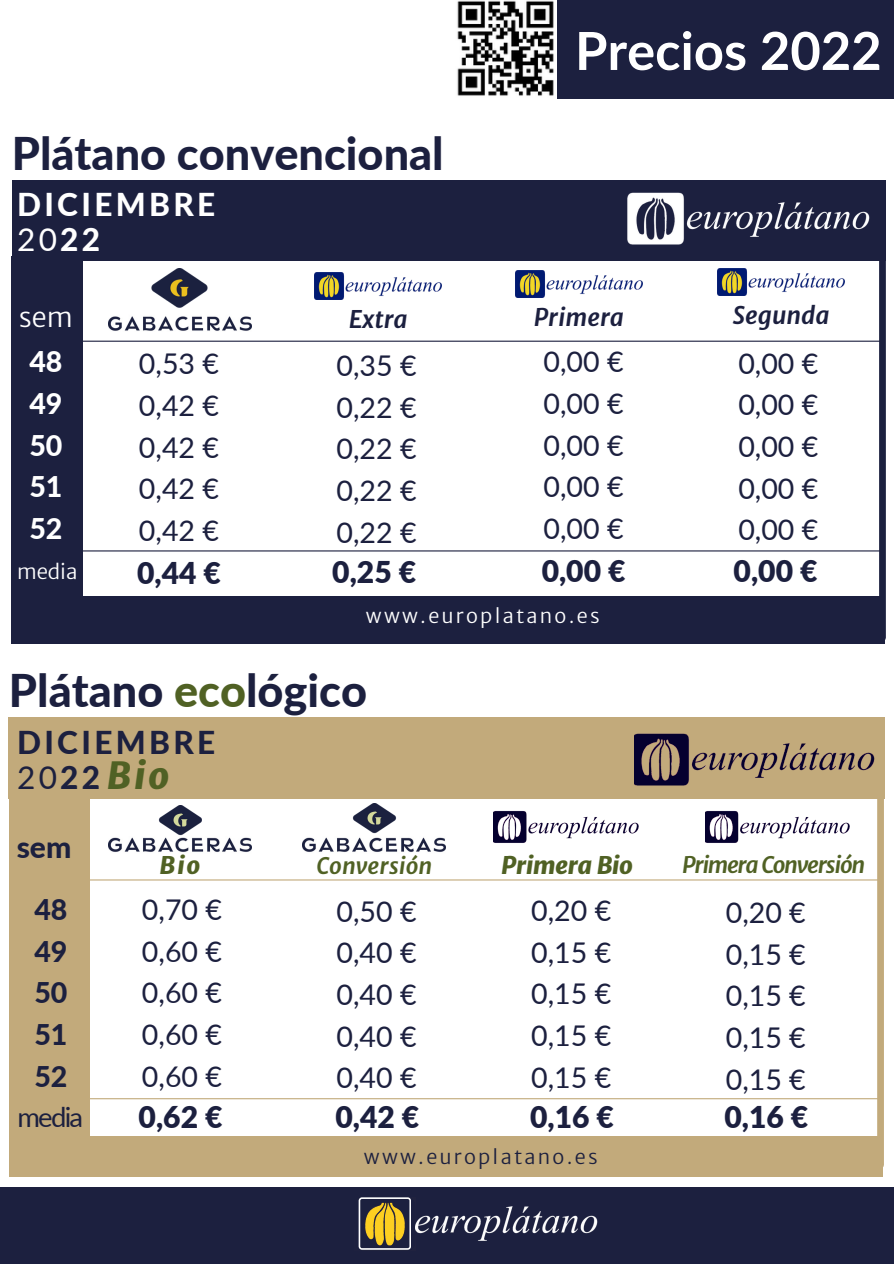
<style>
.page{position:relative;width:894px;height:1264px;background:#fff}
.page>*{position:absolute;margin:0;border:0;box-sizing:border-box;transform-origin:0 0}
.t1{font:700 52.5px "Lato";color:#fff}
.t2{font:800 45px "Lato";color:#1c203f}
.t3{font:italic 800 36.9px "Merriweather Sans";color:#506124}
.t4{font:800 31.5px/35px "Lato";letter-spacing:.105em;color:#fff}
.t5{font:800 31.5px "Lato";letter-spacing:.105em;color:#1c203f}
.t6{font:900 30px "Lato";color:#1c203f}
.t7{font:800 30px "Lato";color:#1c203f}
.t8{font:28.5px/41.7px "Lato";color:#1c203f;text-align:justify}
.t9{font:800 28.5px/41.7px "Lato";color:#1c203f;text-align:justify}
.t10{font:800 28.5px/41.7px "Lato";color:#fff;text-align:justify}
.t11{font:27.45px "Lato";letter-spacing:-.065em;color:#1c203f}
.t12{font:27.3px "Glacial Indifference";letter-spacing:.115em;color:#1c203f}
.t13{font:300 27px "Merriweather Sans";color:#fff}
.t14{font:italic 700 24px "Merriweather Sans";color:#1c203f}
.t15{font:italic 800 24px "Merriweather Sans";letter-spacing:-.025em;color:#506124}
.t16{font:italic 700 22.5px "Merriweather Sans";letter-spacing:-.06em;color:#506124}
.t17{font:italic 700 22.5px "Merriweather Sans";color:#506124}
.t18{font:300 20.4px "Merriweather Sans";color:#fff}
.t19{font:300 19.8px "Merriweather Sans";letter-spacing:.115em;color:#fff}
.t20{font:300 19.8px "Merriweather Sans";letter-spacing:.115em;color:#1c203f}
.s1{font-weight:400}
.s2{color:#506124}
.s3{font-family:"Lato";font-weight:400;font-style:normal;font-size:31.5px;color:#1c203f}
.s4{font-family:"Lato";font-style:normal;font-size:31.5px;color:#1c203f}
</style>
<div class="page">
<div style="left:0;top:1187px;width:893px;height:76px;background:#1c203f"></div>
<img style="left:360px;top:1249px;width:50px;height:1px">
<img style="left:415px;top:1206px;width:183px;height:35px">
<svg style="left:358px;top:1197px;width:53px;height:52px"></svg>
<div style="left:553px;top:0;width:340px;height:99px;background:#1c203f"></div>
<img style="left:457px;top:0;width:99px;height:99px">
<div style="left:9px;top:796px;width:80px;height:346px;background:#c2aa7b"></div>
<div style="left:12px;top:180px;width:873px;height:80px;background:#1c203f"></div>
<div style="left:12px;top:595px;width:872px;height:48px;background:#1c203f"></div>
<img style="left:314px;top:272px;width:128px;height:27px">
<div style="left:12px;top:256px;width:71px;height:360px;background:#1c203f"></div>
<hr style="left:79px;top:340px;width:803px;height:2px;background:#1c203f">
<hr style="left:78px;top:550px;width:803px;height:1px;background:#1c203f">
<img style="left:151px;top:269px;width:57px;height:39px">
<svg style="left:878px;top:260px;width:7px;height:377px;fill:#1c203f"></svg>
<div style="left:9px;top:717px;width:875px;height:81px;background:#c2aa7b"></div>
<img style="left:158px;top:805px;width:44px;height:31px">
<img style="left:352px;top:803px;width:44px;height:31px">
<img style="left:493px;top:811px;width:146px;height:32px">
<div style="left:10px;top:1136px;width:872px;height:41px;background:#c2aa7b"></div>
<svg style="left:876px;top:798px;width:7px;height:366px;fill:#c2aa7b"></svg>
<img style="left:634px;top:733px;width:241px;height:53px">
<hr style="left:78px;top:879px;width:803px;height:1px;background:#c2aa7b">
<hr style="left:75px;top:1098px;width:803px;height:1px;background:#c2aa7b">
<img style="left:705px;top:811px;width:145px;height:32px">
<img style="left:627px;top:192px;width:243px;height:53px">
<img style="left:515px;top:271px;width:127px;height:27px">
<img style="left:717px;top:269px;width:127px;height:27px">
<img style="left:108px;top:316px;width:143px;height:15px">
<img style="left:108px;top:837px;width:143px;height:15px">
<img style="left:302px;top:837px;width:143px;height:15px">
<h2 class="t2" style="left:12px;top:125px;width:433px">Plátano convencional</h2>
<p class="t4" style="left:17px;top:186px;width:200px">DICIEMBRE<br><span class="s1">20</span>22</p>
<h1 class="t1" style="left:575px;top:18px;width:308px">Precios 2022</h1>
<p class="t13" style="left:19px;top:301px;width:55px">sem</p>
<p class="t10" style="left:29px;top:340px;width:35px">48<br>49<br>50<br>51<br>52</p>
<p class="t18" style="left:17px;top:558px;width:62px">media</p>
<p class="t14" style="left:349px;top:305px;width:60px">Extra</p>
<p class="t14" style="left:533px;top:302px;width:92px">Primera</p>
<p class="t14" style="left:732px;top:300px;width:98px">Segunda</p>
<p class="t8" style="left:139px;top:342px;width:81px">0,53 € 0,42 € 0,42 € 0,42 € 0,42 €</p>
<p class="t8" style="left:543px;top:340px;width:81px">0,00 € 0,00 € 0,00 € 0,00 € 0,00 €</p>
<p class="t8" style="left:336px;top:344px;width:81px">0,35 € 0,22 € 0,22 € 0,22 € 0,22 €</p>
<p class="t8" style="left:738px;top:342px;width:81px">0,00 € 0,00 € 0,00 € 0,00 € 0,00 €</p>
<p class="t6" style="left:137px;top:554px;width:85px">0,44 €</p>
<p class="t6" style="left:332px;top:553px;width:85px">0,25 €</p>
<p class="t6" style="left:541px;top:553px;width:85px">0,00 €</p>
<p class="t6" style="left:733px;top:553px;width:85px">0,00 €</p>
<p class="t19" style="left:366px;top:603px;width:235px">www.europlatano.es</p>
<h2 class="t2" style="left:9px;top:662px;width:359px">Plátano <span class="s2">eco</span>lógico</h2>
<p class="t5" style="left:17px;top:723px;width:200px">DICIEMBRE</p>
<p class="t3" style="left:17px;top:752px;width:154px"><span class="s3">20</span><span class="s4">22</span>Bio</p>
<p class="t7" style="left:17px;top:828px;width:56px">sem</p>
<p class="t9" style="left:34px;top:888px;width:35px">48<br>49<br>50<br>51<br>52</p>
<p class="t11" style="left:17px;top:1099px;width:67px">media</p>
<p class="t15" style="left:159px;top:850px;width:42px">Bio</p>
<p class="t17" style="left:316px;top:851px;width:117px">Conversión</p>
<p class="t15" style="left:501px;top:850px;width:133px">Primera Bio</p>
<p class="t16" style="left:682px;top:851px;width:184px">Primera Conversión</p>
<p class="t8" style="left:142px;top:888px;width:81px">0,70 € 0,60 € 0,60 € 0,60 € 0,60 €</p>
<p class="t8" style="left:531px;top:889px;width:81px">0,20 € 0,15 € 0,15 € 0,15 € 0,15 €</p>
<p class="t8" style="left:725px;top:891px;width:81px">0,20 € 0,15 € 0,15 € 0,15 € 0,15 €</p>
<p class="t8" style="left:336px;top:889px;width:81px">0,50 € 0,40 € 0,40 € 0,40 € 0,40 €</p>
<p class="t6" style="left:139px;top:1098px;width:85px">0,62 €</p>
<p class="t6" style="left:335px;top:1098px;width:85px">0,42 €</p>
<p class="t6" style="left:530px;top:1098px;width:85px">0,16 €</p>
<p class="t6" style="left:724px;top:1098px;width:85px">0,16 €</p>
<p class="t20" style="left:364px;top:1144px;width:235px">www.europlatano.es</p>
<p class="t12" style="left:321px;top:1143px;width:297px">www.europlatano.es</p>
</div>
